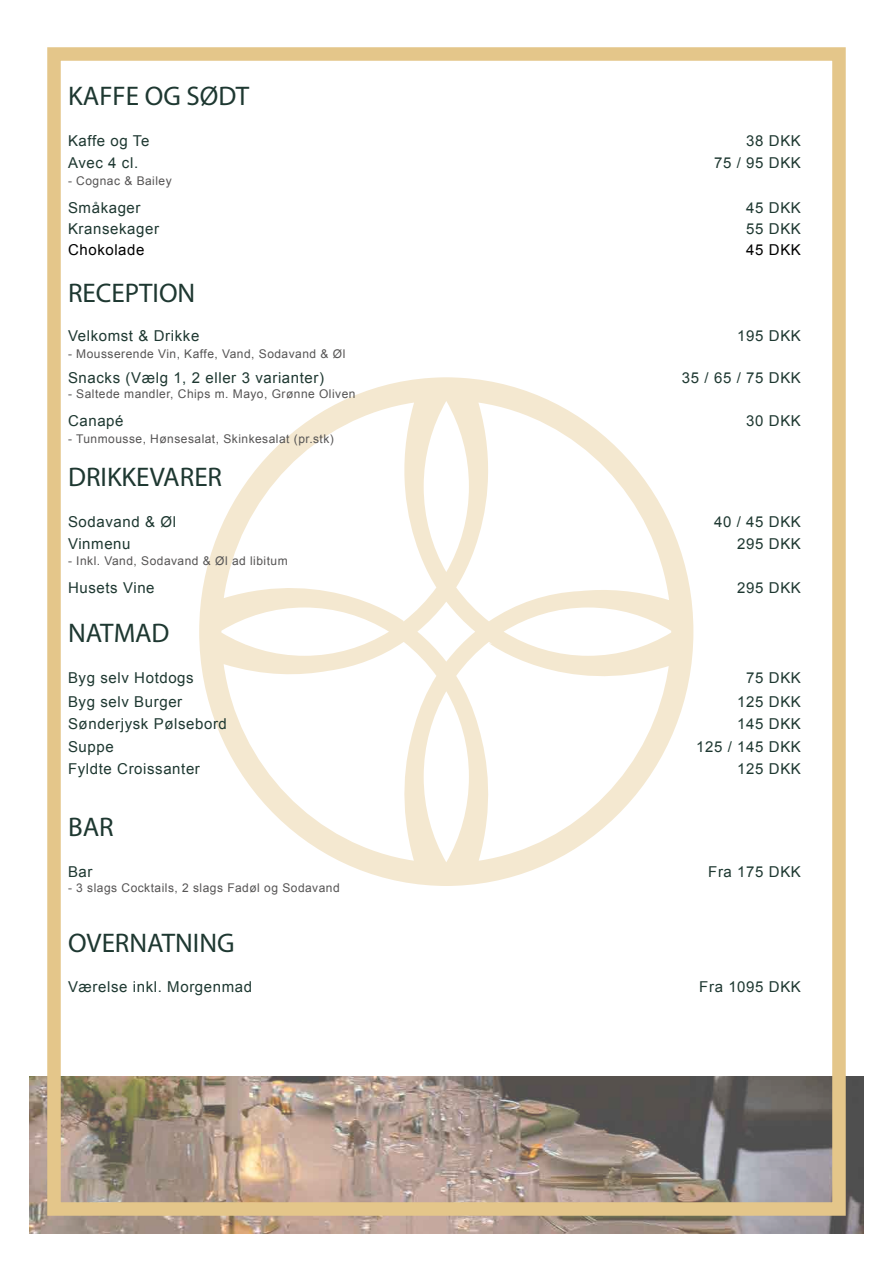
<style>
.page{position:relative;width:893px;height:1263px;background:#fff}
.page>*{position:absolute;margin:0;border:0;box-sizing:border-box;transform-origin:0 0}
.t1{font:27px "Myriad Pro";color:#1e3831}
.t2{font:15px "Arial";letter-spacing:.04em;color:#1e3831}
.t3{font:15px "Arial";letter-spacing:.04em;color:#000}
.t4{font:12px "Arial";letter-spacing:.04em;color:#555454}
</style>
<div class="page">
<img style="left:30px;top:1076px;width:833px;height:157px">
<div style="left:47px;top:47px;width:799px;height:1169px;border:14px solid #e4c68a"></div>
<svg style="left:199px;top:377px;width:494px;height:509px"></svg>
<h1 class="t1" style="left:68px;top:80px;width:183px">KAFFE OG SØDT</h1>
<p class="t2" style="left:68px;top:131px;width:83px">Kaffe og Te</p>
<p class="t2" style="left:746px;top:131px;width:56px">38 DKK</p>
<p class="t2" style="left:68px;top:153px;width:72px">Avec 4 cl.</p>
<p class="t2" style="left:714px;top:153px;width:88px">75 / 95 DKK</p>
<p class="t2" style="left:68px;top:198px;width:74px">Småkager</p>
<p class="t2" style="left:746px;top:198px;width:56px">45 DKK</p>
<p class="t2" style="left:68px;top:219px;width:93px">Kransekager</p>
<p class="t2" style="left:746px;top:219px;width:56px">55 DKK</p>
<p class="t3" style="left:68px;top:240px;width:78px">Chokolade</p>
<p class="t3" style="left:746px;top:240px;width:56px">45 DKK</p>
<p class="t4" style="left:68px;top:173px;width:105px">- Cognac &amp; Bailey</p>
<h1 class="t1" style="left:68px;top:276px;width:129px">RECEPTION</h1>
<p class="t2" style="left:68px;top:325px;width:133px">Velkomst &amp; Drikke</p>
<p class="t2" style="left:737px;top:325px;width:65px">195 DKK</p>
<p class="t2" style="left:68px;top:367px;width:258px">Snacks (Vælg 1, 2 eller 3 varianter)</p>
<p class="t2" style="left:682px;top:367px;width:121px">35 / 65 / 75 DKK</p>
<p class="t2" style="left:68px;top:411px;width:57px">Canapé</p>
<p class="t2" style="left:746px;top:411px;width:56px">30 DKK</p>
<p class="t4" style="left:68px;top:345px;width:279px">- Mousserende Vin, Kaffe, Vand, Sodavand &amp; Øl</p>
<p class="t4" style="left:68px;top:386px;width:289px">- Saltede mandler, Chips m. Mayo, Grønne Oliven</p>
<p class="t4" style="left:68px;top:431px;width:267px">- Tunmousse, Hønsesalat, Skinkesalat (pr.stk)</p>
<h1 class="t1" style="left:68px;top:460px;width:156px">DRIKKEVARER</h1>
<p class="t2" style="left:68px;top:512px;width:110px">Sodavand &amp; Øl</p>
<p class="t2" style="left:714px;top:512px;width:88px">40 / 45 DKK</p>
<p class="t2" style="left:68px;top:534px;width:64px">Vinmenu</p>
<p class="t2" style="left:737px;top:534px;width:65px">295 DKK</p>
<p class="t2" style="left:68px;top:578px;width:88px">Husets Vine</p>
<p class="t2" style="left:737px;top:578px;width:65px">295 DKK</p>
<p class="t4" style="left:68px;top:553px;width:221px">- Inkl. Vand, Sodavand &amp; Øl ad libitum</p>
<h1 class="t1" style="left:68px;top:616px;width:103px">NATMAD</h1>
<p class="t2" style="left:68px;top:668px;width:127px">Byg selv Hotdogs</p>
<p class="t2" style="left:746px;top:668px;width:56px">75 DKK</p>
<p class="t2" style="left:68px;top:692px;width:116px">Byg selv Burger</p>
<p class="t2" style="left:737px;top:692px;width:65px">125 DKK</p>
<p class="t2" style="left:68px;top:714px;width:160px">Sønderjysk Pølsebord</p>
<p class="t2" style="left:737px;top:714px;width:65px">145 DKK</p>
<p class="t2" style="left:68px;top:737px;width:47px">Suppe</p>
<p class="t2" style="left:696px;top:737px;width:106px">125 / 145 DKK</p>
<p class="t2" style="left:68px;top:759px;width:133px">Fyldte Croissanter</p>
<p class="t2" style="left:737px;top:759px;width:65px">125 DKK</p>
<h1 class="t1" style="left:68px;top:810px;width:47px">BAR</h1>
<p class="t2" style="left:68px;top:862px;width:26px">Bar</p>
<p class="t2" style="left:708px;top:862px;width:94px">Fra 175 DKK</p>
<p class="t4" style="left:68px;top:880px;width:273px">- 3 slags Cocktails, 2 slags Fadøl og Sodavand</p>
<h1 class="t1" style="left:68px;top:926px;width:168px">OVERNATNING</h1>
<p class="t2" style="left:68px;top:977px;width:186px">Værelse inkl. Morgenmad</p>
<p class="t2" style="left:699px;top:977px;width:103px">Fra 1095 DKK</p>
</div>
